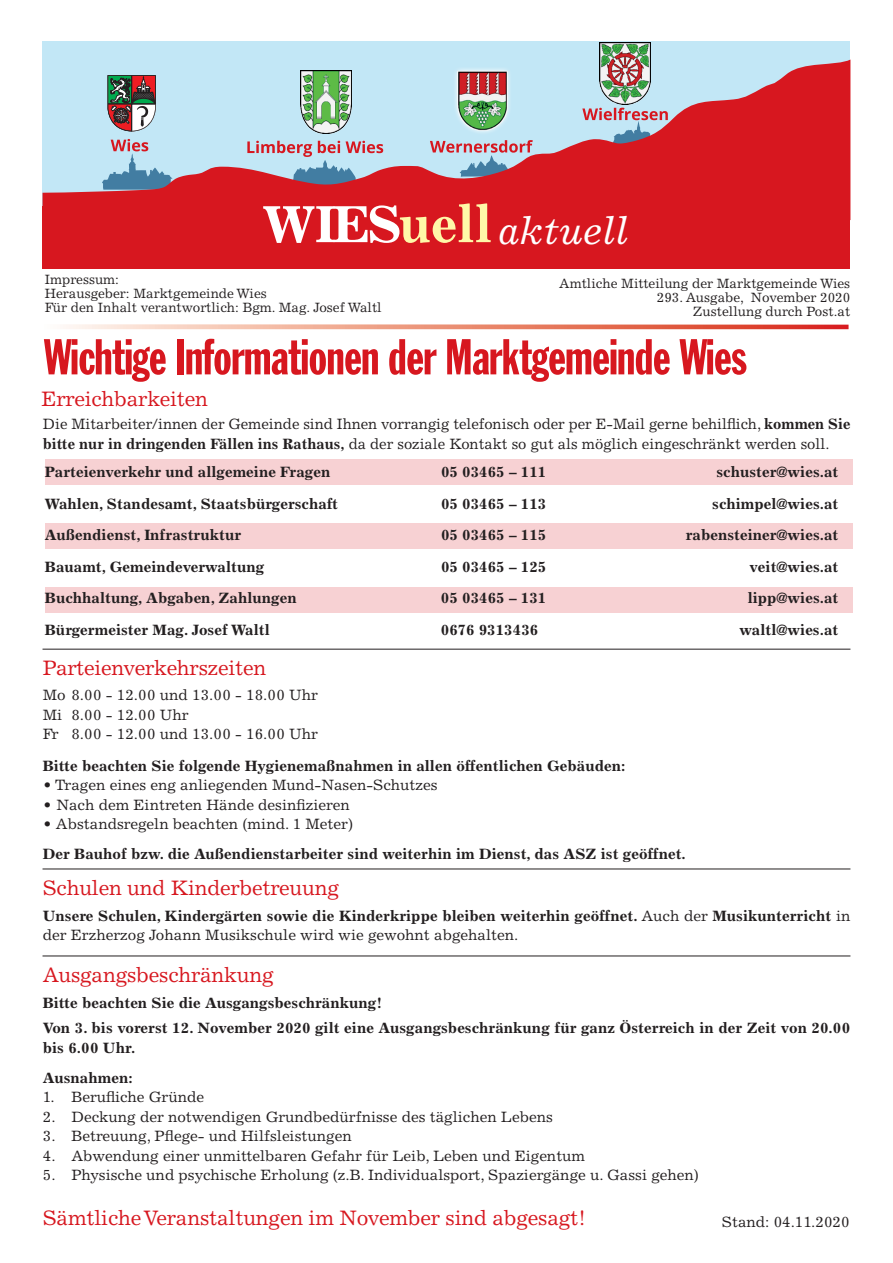
<style>
.page{position:relative;width:893px;height:1263px;background:#fff}
.page>*{position:absolute;margin:0;border:0;box-sizing:border-box;transform-origin:0 0}
.t1{font:extra-condensed 49.5px "Franklin Gothic";letter-spacing:-.01em;color:#d7171f}
.t2{font:italic 39px "Excelsior LT Std";color:#fff}
.t3{font:21px "Excelsior LT Std";letter-spacing:-.01em;color:#d7171f}
.t4{font:700 15px/19.5px "Excelsior LT Std";color:#231f20}
.t5{font:15px/19.5px "Excelsior LT Std";color:#231f20}
.t6{font:13.5px/14.2px "Excelsior LT Std";color:#231f20;text-align:right}
.s1{font-weight:700;font-style:normal;font-size:52.5px}
.s2{font-weight:700;font-style:normal;font-size:52.5px;color:#fff8a8}
.s3{font-weight:700}
.s4{font-weight:400}
</style>
<div class="page">
<div style="left:45px;top:459px;width:808px;height:26px;background:#f7d1d3"></div>
<div style="left:45px;top:523px;width:808px;height:25px;background:#f7d1d3"></div>
<div style="left:45px;top:587px;width:808px;height:26px;background:#f7d1d3"></div>
<svg style="left:63px;top:324px;width:785px;height:5px;background:#ec9986"></svg>
<div style="left:43px;top:41px;width:807px;height:179px;background:#c2e7f6"></div>
<img style="left:600px;top:43px;width:51px;height:17px">
<svg style="left:43px;top:60px;width:807px;height:146px"></svg>
<div style="left:43px;top:206px;width:807px;height:63px;background:#d7171f"></div>
<hr style="left:43px;top:869px;width:807px;height:1px;background:#231f20">
<hr style="left:43px;top:649px;width:807px;height:1px;background:#231f20">
<hr style="left:43px;top:956px;width:807px;height:1px;background:#231f20">
<h2 class="t2" style="left:263px;top:208px;width:367px"><span class="s1">WIES</span><span class="s2">uell</span> aktuell</h2>
<p class="t6" style="left:45px;top:272px;width:338px;text-align:left">Impressum:<br>Herausgeber: Marktgemeinde Wies<br>Für den Inhalt verantwortlich: Bgm. Mag. Josef Waltl</p>
<p class="t6" style="left:559px;top:276px;width:293px">Amtliche Mitteilung der Marktgemeinde Wies<br>293. Ausgabe, November 2020<br>Zustellung durch Post.at</p>
<h1 class="t1" style="left:44px;top:330px;width:705px">Wichtige Informationen der Marktgemeinde Wies</h1>
<p class="t5" style="left:43px;top:414px;width:809px">Die Mitarbeiter/innen der Gemeinde sind Ihnen vorrangig telefonisch oder per E-Mail gerne behilflich, <span class="s3">kommen Sie bitte nur in dringenden Fällen ins Rathaus,</span> da der soziale Kontakt so gut als möglich eingeschränkt werden soll.</p>
<h3 class="t3" style="left:42px;top:387px;width:168px">Erreichbarkeiten</h3>
<p class="t4" style="left:45px;top:462px;width:287px">Parteienverkehr und allgemeine Fragen</p>
<p class="t4" style="left:441px;top:462px;width:107px">05 03465 – 111</p>
<p class="t4" style="left:716px;top:462px;width:124px">schuster@wies.at</p>
<p class="t4" style="left:45px;top:494px;width:295px">Wahlen, Standesamt, Staatsbürgerschaft</p>
<p class="t4" style="left:441px;top:494px;width:107px">05 03465 – 113</p>
<p class="t4" style="left:712px;top:494px;width:128px">schimpel@wies.at</p>
<p class="t4" style="left:45px;top:525px;width:198px">Außendienst, Infrastruktur</p>
<p class="t4" style="left:441px;top:525px;width:107px">05 03465 – 115</p>
<p class="t4" style="left:686px;top:525px;width:154px">rabensteiner@wies.at</p>
<p class="t4" style="left:45px;top:557px;width:221px">Bauamt, Gemeindeverwaltung</p>
<p class="t4" style="left:441px;top:557px;width:107px">05 03465 – 125</p>
<p class="t4" style="left:750px;top:557px;width:90px">veit@wies.at</p>
<p class="t4" style="left:45px;top:588px;width:253px">Buchhaltung, Abgaben, Zahlungen</p>
<p class="t4" style="left:441px;top:588px;width:107px">05 03465 – 131</p>
<p class="t4" style="left:748px;top:588px;width:92px">lipp@wies.at</p>
<p class="t4" style="left:45px;top:620px;width:226px">Bürgermeister Mag. Josef Waltl</p>
<p class="t4" style="left:441px;top:620px;width:99px">0676 9313436</p>
<p class="t4" style="left:739px;top:620px;width:101px">waltl@wies.at</p>
<h3 class="t3" style="left:43px;top:655px;width:225px">Parteienverkehrszeiten</h3>
<p class="t5" style="left:43px;top:685px;width:277px">Mo 8.00 - 12.00 und 13.00 - 18.00 Uhr<br>Mi 8.00 - 12.00 Uhr<br>Fr 8.00 - 12.00 und 13.00 - 16.00 Uhr</p>
<p class="t4" style="left:43px;top:756px;width:584px">Bitte beachten Sie folgende Hygienemaßnahmen in allen öffentlichen Gebäuden:</p>
<p class="t5" style="left:43px;top:775px;width:396px">• Tragen eines eng anliegenden Mund-Nasen-Schutzes</p>
<p class="t5" style="left:43px;top:795px;width:308px">• Nach dem Eintreten Hände desinfizieren</p>
<p class="t5" style="left:43px;top:814px;width:312px">• Abstandsregeln beachten (mind. 1 Meter)</p>
<p class="t4" style="left:43px;top:844px;width:644px">Der Bauhof bzw. die Außendienstarbeiter sind weiterhin im Dienst, das ASZ ist geöffnet.</p>
<h3 class="t3" style="left:43px;top:876px;width:298px">Schulen und Kinderbetreuung</h3>
<p class="t4" style="left:43px;top:906px;width:809px">Unsere Schulen, Kindergärten sowie die Kinderkrippe bleiben weiterhin geöffnet. <span class="s4">Auch der</span> Musikunterricht <span class="s4">in der Erzherzog Johann Musikschule wird wie gewohnt abgehalten.</span></p>
<h3 class="t3" style="left:43px;top:963px;width:232px">Ausgangsbeschränkung</h3>
<p class="t4" style="left:43px;top:990px;width:809px;line-height:25.5px">Bitte beachten Sie die Ausgangsbeschränkung!<br>Von 3. bis vorerst 12. November 2020 gilt eine Ausgangsbeschränkung für ganz Österreich in der Zeit von 20.00</p>
<p class="t4" style="left:43px;top:1033px;width:94px;line-height:30px">bis 6.00 Uhr.<br>Ausnahmen:</p>
<p class="t5" style="left:43px;top:1087px;width:163px">1. Berufliche Gründe</p>
<p class="t5" style="left:43px;top:1107px;width:511px">2. Deckung der notwendigen Grundbedürfnisse des täglichen Lebens</p>
<p class="t5" style="left:43px;top:1126px;width:310px">3. Betreuung, Pflege- und Hilfsleistungen</p>
<p class="t5" style="left:43px;top:1146px;width:544px">4. Abwendung einer unmittelbaren Gefahr für Leib, Leben und Eigentum</p>
<p class="t5" style="left:43px;top:1165px;width:658px">5. Physische und psychische Erholung (z.B. Individualsport, Spaziergänge u. Gassi gehen)</p>
<h3 class="t3" style="left:43px;top:1206px;width:545px">Sämtliche Veranstaltungen im November sind abgesagt!</h3>
<p class="t5" style="left:722px;top:1212px;width:129px">Stand: 04.11.2020</p>
</div>
